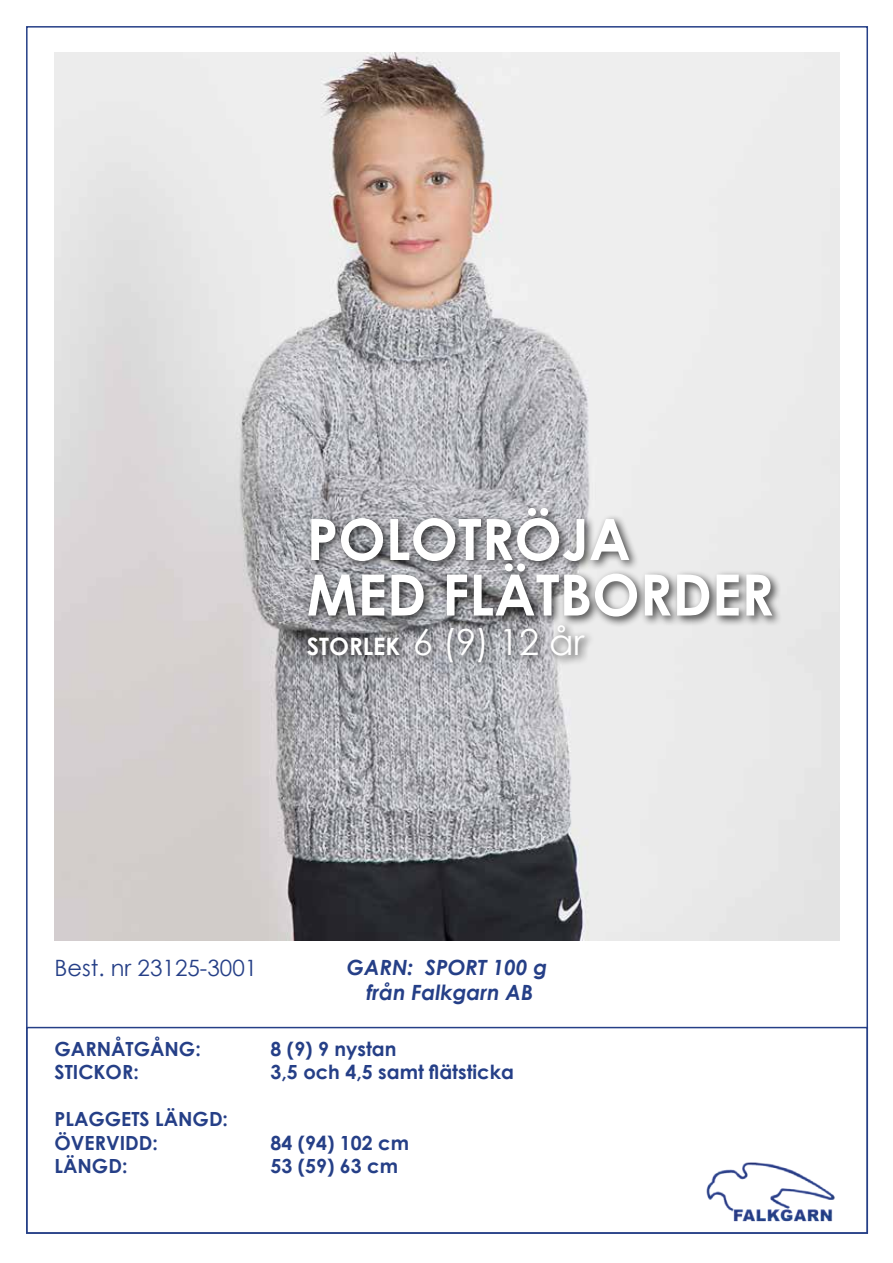
<style>
.page{position:relative;width:893px;height:1263px;background:#fff}
.page>*{position:absolute;margin:0;border:0;box-sizing:border-box;transform-origin:0 0}
.t1{font:700 57px/55.5px "Century Gothic";color:#fff}
.t2{font:36px "Century Gothic";color:#fff}
.t3{font:22.5px "Century Gothic";color:#253f87}
.t4{font:italic 700 21px/25.2px "Century Gothic";color:#253f87;text-align:center}
.t5{font:700 19.5px/23.4px "Century Gothic";color:#253f87}
.s1{font-weight:700;font-size:24px}
</style>
<div class="page">
<img style="left:706px;top:1139px;width:163px;height:95px">
<img style="left:55px;top:52px;width:784px;height:888px">
<div style="left:303px;top:503px;width:479px;height:170px;background:#000;opacity:.74"></div>
<div style="left:26px;top:1027px;width:842px;height:207px;border:2px solid #253f87"></div>
<h1 class="t1" style="left:307px;top:510px;width:469px">POLOTRÖJA<br>MED FLÄTBORDER</h1>
<h2 class="t2" style="left:307px;top:619px;width:279px"><span class="s1">STORLEK</span> 6 (9) 12 år</h2>
<p class="t3" style="left:55px;top:954px;width:204px">Best. nr 23125-3001</p>
<p class="t4" style="left:347px;top:954px;width:202px">GARN: SPORT 100 g från Falkgarn AB</p>
<p class="t5" style="left:55px;top:1037px;width:148px">GARNÅTGÅNG:</p>
<p class="t5" style="left:271px;top:1037px;width:127px">8 (9) 9 nystan</p>
<p class="t5" style="left:55px;top:1060px;width:86px">STICKOR:</p>
<p class="t5" style="left:271px;top:1060px;width:245px">3,5 och 4,5 samt flätsticka</p>
<p class="t5" style="left:55px;top:1107px;width:175px">PLAGGETS LÄNGD:<br>ÖVERVIDD:</p>
<p class="t5" style="left:271px;top:1130px;width:140px">84 (94) 102 cm</p>
<p class="t5" style="left:55px;top:1154px;width:74px">LÄNGD:</p>
<p class="t5" style="left:271px;top:1154px;width:129px">53 (59) 63 cm</p>
</div>
